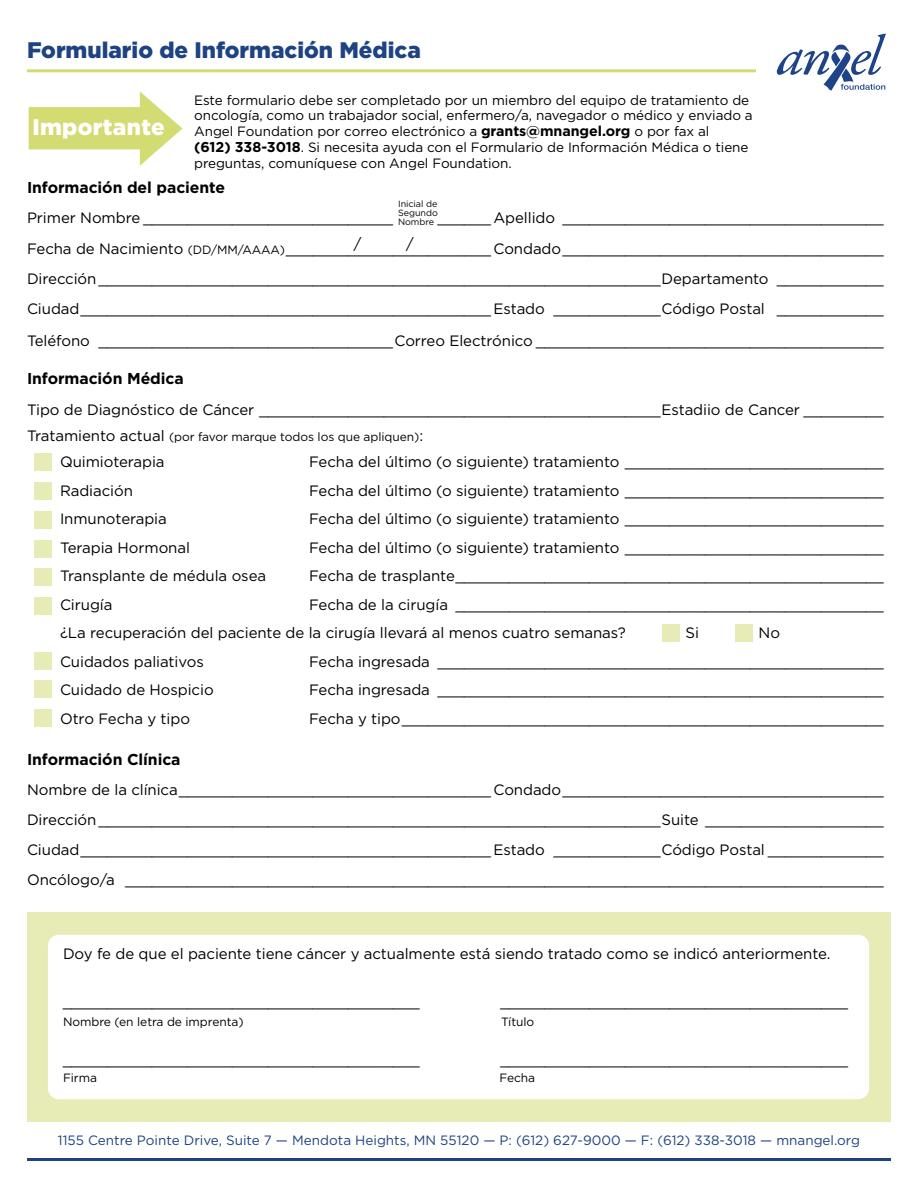
<style>
.page{position:relative;width:918px;height:1188px;background:#fff}
.page>*{position:absolute;margin:0;border:0;box-sizing:border-box;transform-origin:0 0}
.t1{font:900 22.5px "Gotham";color:#1e4382}
.t2{font:900 22.5px "Gotham";letter-spacing:.015em;color:#fff}
.t3{font:700 15.75px "Gotham";letter-spacing:-.005em;color:#000}
.t4{font:15px/30.2px "Gotham";letter-spacing:-.005em;color:#000;text-align:justify}
.t5{font:13.5px/15.8px "Gotham";letter-spacing:-.005em;color:#000}
.t6{font:13.5px "Gotham";color:#1e4382}
.t7{font:12px "Gotham";letter-spacing:-.005em;color:#000}
.t8{font:9px/9px "Gotham";letter-spacing:-.005em;color:#000;text-align:justify}
.s1{font-weight:700;font-size:14.25px}
.s2{color:#fff}
.s3{font-size:12px}
.s4{font-size:15px}
</style>
<div class="page">
<div style="left:27px;top:912px;width:864px;height:210px;background:#e7ebb6"></div>
<div style="left:48px;top:935px;width:821px;height:164px;background:#fff;border-radius:11px"></div>
<hr style="left:27px;top:1158px;width:864px;height:3px;background:#1e4382">
<hr style="left:27px;top:69px;width:729px;height:3px;background:#d3dc72">
<svg style="left:777px;top:34px;width:109px;height:56px"></svg>
<div style="left:663px;top:625px;width:17px;height:17px;background:#e7ebb6"></div>
<div style="left:735px;top:625px;width:18px;height:17px;background:#e7ebb6"></div>
<svg style="left:29px;top:91px;width:154px;height:75px"></svg>
<div style="left:35px;top:454px;width:17px;height:17px;background:#e7ebb6"></div>
<div style="left:35px;top:482px;width:17px;height:18px;background:#e7ebb6"></div>
<div style="left:35px;top:511px;width:17px;height:18px;background:#e7ebb6"></div>
<div style="left:35px;top:540px;width:17px;height:17px;background:#e7ebb6"></div>
<div style="left:35px;top:597px;width:17px;height:18px;background:#e7ebb6"></div>
<div style="left:35px;top:569px;width:17px;height:17px;background:#e7ebb6"></div>
<div style="left:35px;top:652px;width:17px;height:17px;background:#e7ebb6"></div>
<div style="left:35px;top:681px;width:17px;height:17px;background:#e7ebb6"></div>
<div style="left:35px;top:709px;width:17px;height:18px;background:#e7ebb6"></div>
<h1 class="t1" style="left:27px;top:35px;width:395px">Formulario de Información Médica</h1>
<h1 class="t2" style="left:32px;top:111px;width:134px">Importante</h1>
<p class="t5" style="left:194px;top:92px;width:560px">Este formulario debe ser completado por un miembro del equipo de tratamiento de oncología, como un trabajador social, enfermero/a, navegador o médico y enviado a Angel Foundation por correo electrónico a <span class="s1">grants@mnangel.org</span> o por fax al<br><span class="s1">(612) 338-3018</span>. Si necesita ayuda con el Formulario de Información Médica o tiene preguntas, comuníquese con Angel Foundation.</p>
<p class="t3" style="left:27px;top:177px;width:200px">Información del paciente</p>
<p class="t4" style="left:27px;top:203px;width:858px">Primer Nombre ____________________________<span class="s2">Inicial</span>______ Apellido ____________________________________ Fecha de Nacimiento <span class="s3">(DD/MM/AAAA)</span>_______________________ Condado____________________________________ Dirección_______________________________________________________________Departamento ____________ Ciudad______________________________________________ Estado ____________Código Postal ____________</p>
<p class="t4" style="left:27px;top:325px;width:858px">Teléfono _________________________________Correo Electrónico _______________________________________</p>
<p class="t3" style="left:27px;top:368px;width:158px">Información Médica</p>
<p class="t4" style="left:27px;top:394px;width:858px">Tipo de Diagnóstico de Cáncer _____________________________________________Estadiio de Cancer _________</p>
<p class="t7" style="left:27px;top:429px;width:398px"><span class="s4">Tratamiento actual</span> (por favor marque todos los que apliquen)<span class="s4">:</span></p>
<p class="t4" style="left:60px;top:446px;width:106px">Quimioterapia</p>
<p class="t4" style="left:309px;top:446px;width:576px">Fecha del último (o siguiente) tratamiento _____________________________</p>
<p class="t4" style="left:60px;top:475px;width:74px">Radiación</p>
<p class="t4" style="left:309px;top:475px;width:576px">Fecha del último (o siguiente) tratamiento _____________________________</p>
<p class="t4" style="left:60px;top:503px;width:108px">Inmunoterapia</p>
<p class="t4" style="left:309px;top:503px;width:576px">Fecha del último (o siguiente) tratamiento _____________________________</p>
<p class="t4" style="left:60px;top:532px;width:132px">Terapia Hormonal</p>
<p class="t4" style="left:309px;top:532px;width:576px">Fecha del último (o siguiente) tratamiento _____________________________</p>
<p class="t4" style="left:60px;top:560px;width:208px">Transplante de médula osea</p>
<p class="t4" style="left:309px;top:560px;width:576px">Fecha de trasplante________________________________________________</p>
<p class="t4" style="left:60px;top:589px;width:54px">Cirugía</p>
<p class="t8" style="left:398px;top:199px;width:41px">Inicial de Segundo Nombre</p>
<p class="t4" style="left:354px;top:228px;width:9px">/</p>
<p class="t4" style="left:406px;top:228px;width:9px">/</p>
<p class="t4" style="left:60px;top:590px;width:825px;line-height:28.5px;text-indent:249px">Fecha de la cirugía ________________________________________________ ¿La recuperación del paciente de la cirugía llevará al menos cuatro semanas?</p>
<p class="t4" style="left:685px;top:617px;width:15px">Si</p>
<p class="t4" style="left:759px;top:617px;width:23px">No</p>
<p class="t4" style="left:60px;top:646px;width:145px">Cuidados paliativos</p>
<p class="t4" style="left:309px;top:646px;width:576px">Fecha ingresada __________________________________________________</p>
<p class="t4" style="left:60px;top:675px;width:155px">Cuidado de Hospicio</p>
<p class="t4" style="left:309px;top:675px;width:576px">Fecha ingresada __________________________________________________</p>
<p class="t4" style="left:60px;top:703px;width:132px">Otro Fecha y tipo</p>
<p class="t4" style="left:309px;top:703px;width:576px">Fecha y tipo______________________________________________________</p>
<p class="t3" style="left:27px;top:749px;width:155px">Información Clínica</p>
<p class="t4" style="left:27px;top:774px;width:858px">Nombre de la clínica___________________________________ Condado____________________________________ Dirección_______________________________________________________________Suite ____________________ Ciudad______________________________________________ Estado ____________Código Postal _____________ Oncólogo/a _____________________________________________________________________________________</p>
<p class="t4" style="left:63px;top:939px;width:769px">Doy fe de que el paciente tiene cáncer y actualmente está siendo tratado como se indicó anteriormente.</p>
<p class="t4" style="left:63px;top:986px;width:359px">________________________________________</p>
<p class="t4" style="left:500px;top:986px;width:350px">_______________________________________</p>
<p class="t7" style="left:63px;top:1014px;width:182px">Nombre (en letra de imprenta)</p>
<p class="t7" style="left:501px;top:1014px;width:35px">Título</p>
<p class="t4" style="left:63px;top:1044px;width:359px">________________________________________</p>
<p class="t4" style="left:500px;top:1044px;width:350px">_______________________________________</p>
<p class="t7" style="left:63px;top:1070px;width:36px">Firma</p>
<p class="t7" style="left:500px;top:1070px;width:37px">Fecha</p>
<p class="t6" style="left:58px;top:1132px;width:804px">1155 Centre Pointe Drive, Suite 7 — Mendota Heights, MN 55120 — P: (612) 627-9000 — F: (612) 338-3018 — mnangel.org</p>
</div>
